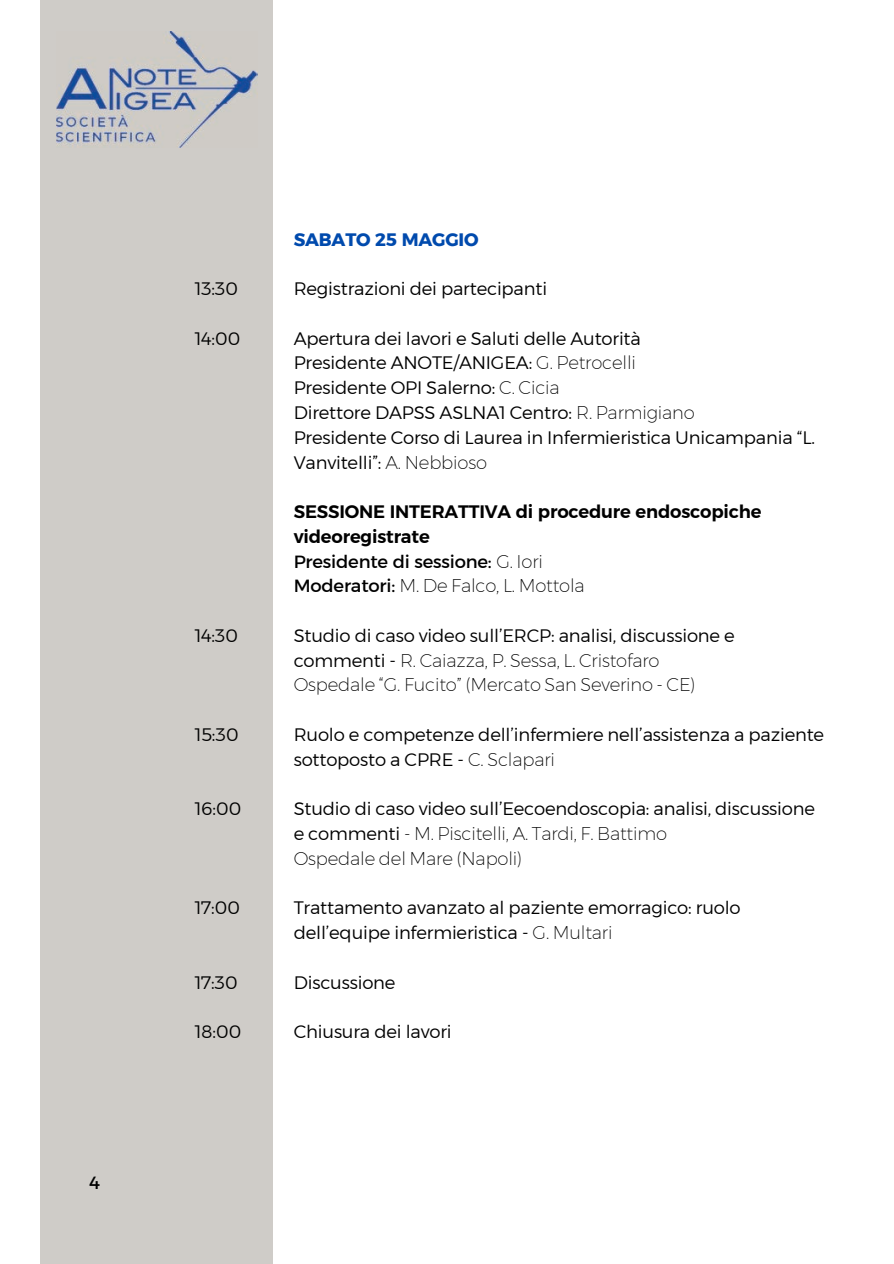
<style>
.page{position:relative;width:894px;height:1264px;background:#fff}
.page>*{position:absolute;margin:0;border:0;box-sizing:border-box;transform-origin:0 0}
.t1{font:18px/24.8px "Kief Montaser Light";letter-spacing:-.01em;color:#000}
.t2{font:300 18px/24.8px "Kief Montaser Extra";letter-spacing:-.01em;color:#000}
.t3{font:700 18px/24.8px "Kief Montaser Semi";letter-spacing:-.01em;color:#000}
.t4{font:18px "Kief Montaser Regular";letter-spacing:-.01em;color:#000}
.t5{font:18px "Kief Montaser Bold";letter-spacing:-.01em;color:#004aad}
.s1{font-family:"Kief Montaser Extra";font-weight:300}
.s2{font-family:"Kief Montaser Regular";font-weight:400}
.s3{font-family:"Kief Montaser Light";font-weight:400}
</style>
<div class="page">
<div style="left:41px;top:0;width:232px;height:1263px;background:#cfccc8"></div>
<img style="left:57px;top:32px;width:200px;height:115px">
<p class="t4" style="left:89px;top:1171px;width:12px">4</p>
<p class="t1" style="left:195px;top:276px;width:45px">13:30</p>
<p class="t1" style="left:195px;top:326px;width:47px">14:00</p>
<p class="t1" style="left:195px;top:623px;width:45px">14:30</p>
<p class="t1" style="left:195px;top:722px;width:45px">15:30</p>
<p class="t1" style="left:195px;top:796px;width:48px">16:00</p>
<p class="t1" style="left:195px;top:895px;width:47px">17:00</p>
<p class="t1" style="left:195px;top:969px;width:44px">17:30</p>
<p class="t1" style="left:195px;top:1019px;width:48px">18:00</p>
<p class="t5" style="left:293px;top:228px;width:186px">SABATO 25 MAGGIO</p>
<p class="t1" style="left:293px;top:276px;width:255px">Registrazioni dei partecipanti</p>
<p class="t1" style="left:293px;top:326px;width:523px">Apertura dei lavori e Saluti delle Autorità<br>Presidente ANOTE/ANIGEA: <span class="s1">G. Petrocelli<br></span>Presidente OPI Salerno: <span class="s1">C. Cicia<br></span>Direttore DAPSS ASLNA1 Centro: <span class="s1">R. Parmigiano<br></span>Presidente Corso di Laurea in Infermieristica Unicampania “L.<br>Vanvitelli”: <span class="s1">A. Nebbioso</span></p>
<p class="t3" style="left:293px;top:499px;width:469px">SESSIONE INTERATTIVA di procedure endoscopiche videoregistrate</p>
<p class="t4" style="left:293px;top:550px;width:251px">Presidente di sessione: <span class="s1">G. Iori</span></p>
<p class="t2" style="left:293px;top:573px;width:292px"><span class="s2">Moderatori:</span> M. De Falco, L. Mottola</p>
<p class="t1" style="left:293px;top:623px;width:442px">Studio di caso video sull’ERCP: analisi, discussione e</p>
<p class="t2" style="left:293px;top:647px;width:403px"><span class="s3">commenti -</span> R. Caiazza, P. Sessa, L. Cristofaro<br>Ospedale “G. Fucito” (Mercato San Severino - CE)</p>
<p class="t1" style="left:293px;top:722px;width:531px">Ruolo e competenze dell’infermiere nell’assistenza a paziente sottoposto a CPRE - <span class="s1">C. Sclapari</span></p>
<p class="t1" style="left:293px;top:796px;width:522px">Studio di caso video sull’Eecoendoscopia: analisi, discussione</p>
<p class="t2" style="left:293px;top:821px;width:375px"><span class="s3">e commenti</span> - M. Piscitelli, A. Tardi, F. Battimo<br>Ospedale del Mare (Napoli)</p>
<p class="t1" style="left:293px;top:895px;width:448px">Trattamento avanzato al paziente emorragico: ruolo dell’equipe infermieristica - <span class="s1">G. Multari</span></p>
<p class="t1" style="left:293px;top:969px;width:103px">Discussione</p>
<p class="t1" style="left:293px;top:1019px;width:159px">Chiusura dei lavori</p>
</div>
